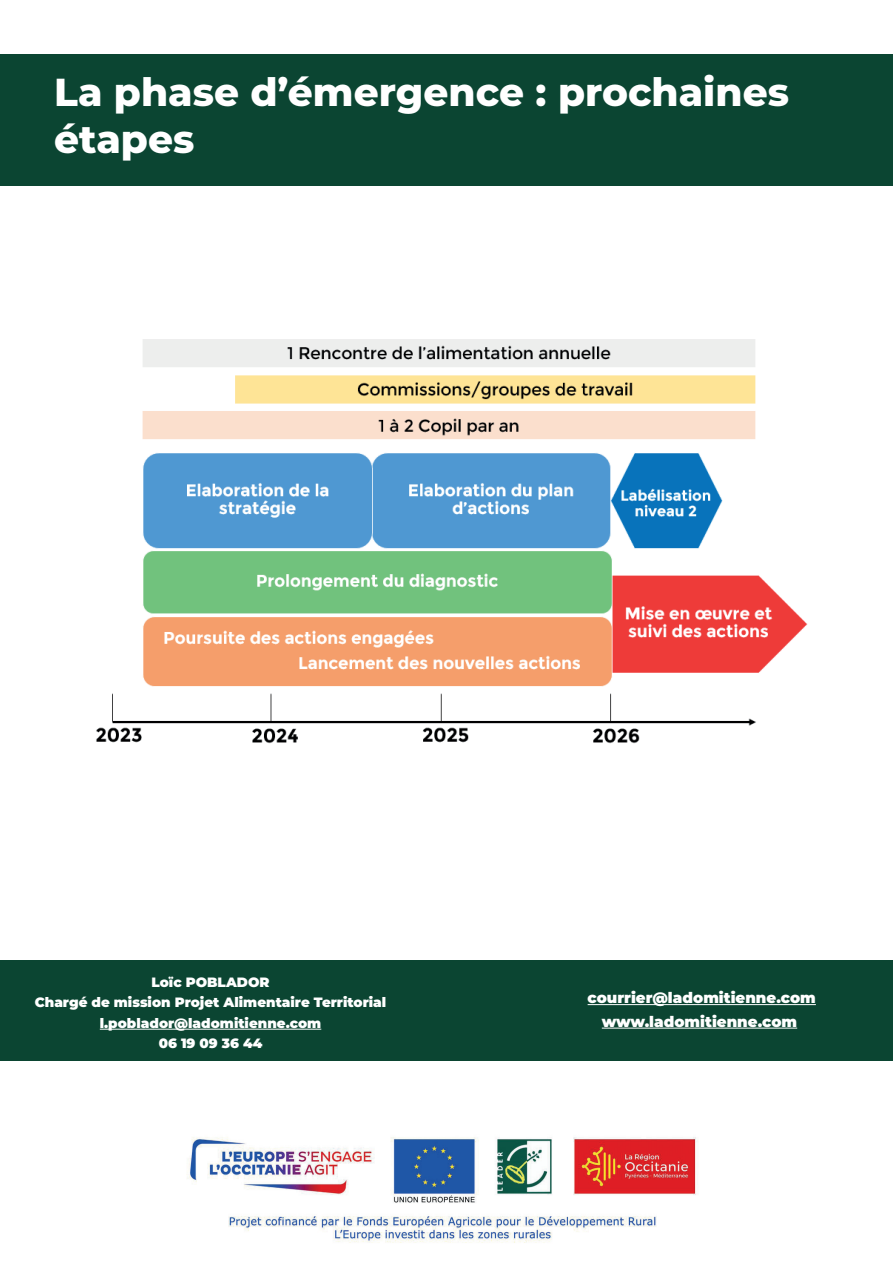
<style>
.page{position:relative;width:893px;height:1263px;background:#fff}
.page>*{position:absolute;margin:0;border:0;box-sizing:border-box;transform-origin:0 0}
.t1{font:800 39px/46.8px "Montserrat";color:#fff}
.t2{font:900 15px/23.5px "Montserrat";color:#fff;text-align:center}
.t3{font:900 13.5px/20.5px "Montserrat";color:#fff;text-align:center}
</style>
<div class="page">
<div style="left:0;top:960px;width:893px;height:100px;background:#0b4532"></div>
<hr style="left:100px;top:1029px;width:221px;height:1px;background:#fff">
<img style="left:187px;top:1137px;width:511px;height:106px">
<hr style="left:588px;top:1004px;width:228px;height:1px;background:#fff">
<hr style="left:602px;top:1028px;width:195px;height:1px;background:#fff">
<div style="left:0;top:54px;width:893px;height:131px;background:#0b4532"></div>
<img style="left:96px;top:339px;width:712px;height:405px">
<h1 class="t1" style="left:54px;top:67px;width:737px">La phase d’émergence : prochaines étapes</h1>
<p class="t3" style="left:35px;top:971px;width:353px">Loïc POBLADOR<br>Chargé de mission Projet Alimentaire Territorial l.poblador@ladomitienne.com<br>06 19 09 36 44</p>
<p class="t2" style="left:588px;top:985px;width:230px">courrier@ladomitienne.com www.ladomitienne.com</p>
</div>
